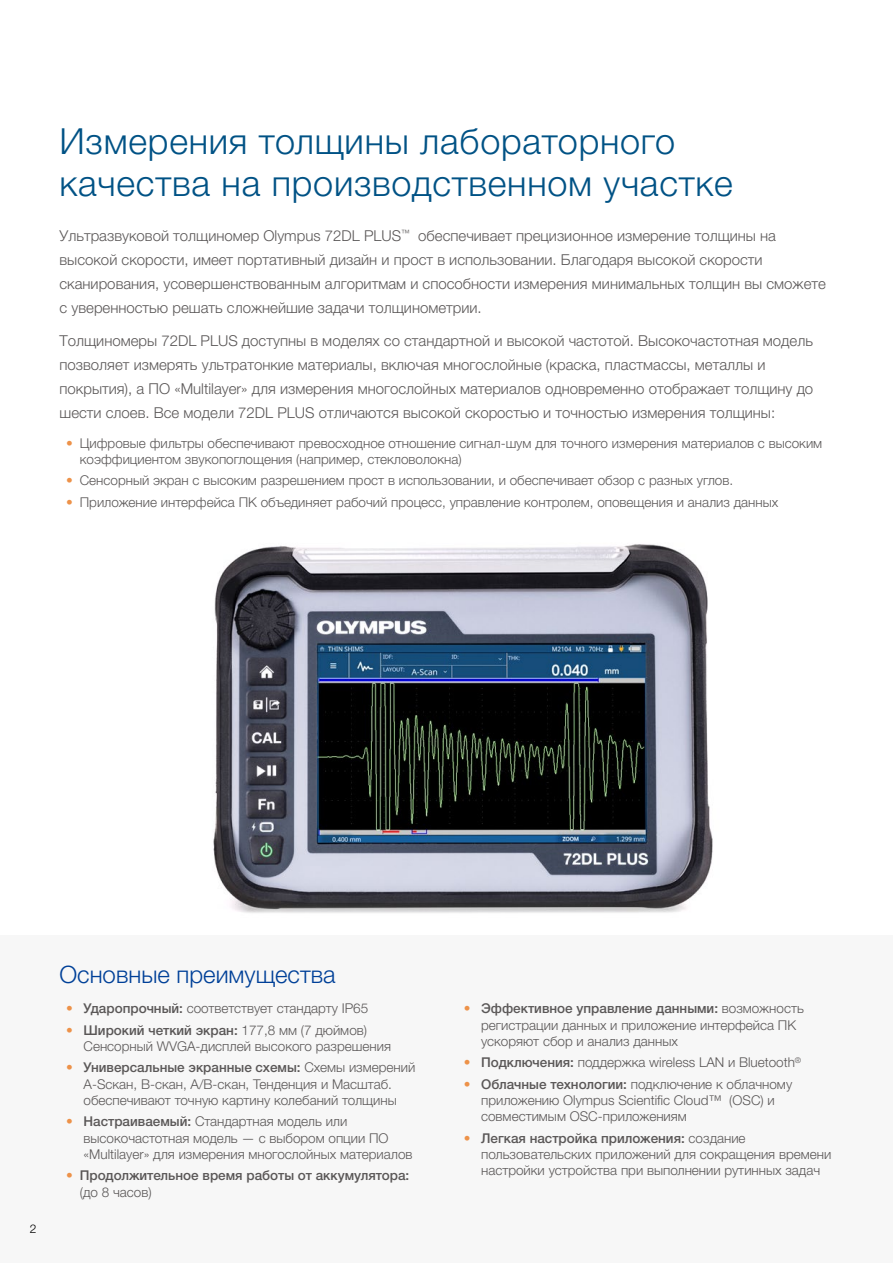
<style>
.page{position:relative;width:893px;height:1263px;background:#fff}
.page>*{position:absolute;margin:0;border:0;box-sizing:border-box;transform-origin:0 0}
.headline02_18pt22{font:300 36px/42px "Helvetica Neue LTW1 G";letter-spacing:.02em;color:#005285}
.Title_1B{font:300 24px "Helvetica Neue LTW1 G";color:#004098}
.Text_001{font:300 15px/24px "Helvetica Neue LTW1 G";color:#5a5757}
.t1{font:300 13.5px/16.2px "Helvetica Neue LTW1 G";color:#5a5757}
.t2{font:500 13.5px/16.2px "Helvetica Neue LTW1 G";color:#5a5757}
.t3{font:300 12px "Helvetica Neue LTW1 G";color:#000}
.s1{color:#ed9249}
.s2{font-weight:500}
.s3{font-weight:300}
</style>
<div class="page">
<img style="left:213px;top:544px;width:500px;height:369px">
<div style="left:0;top:935px;width:893px;height:328px;background:#f7f7f7"></div>
<p class="headline02_18pt22" style="left:60px;top:120px;width:675px">Измерения толщины лабораторного качества на производственном участке</p>
<p class="Text_001" style="left:60px;top:224px;width:768px">Ультразвуковой толщиномер Olympus 72DL PLUS<sup>™</sup> обеспечивает прецизионное измерение толщины на высокой скорости, имеет портативный дизайн и прост в использовании. Благодаря высокой скорости сканирования, усовершенствованным алгоритмам и способности измерения минимальных толщин вы сможете с уверенностью решать сложнейшие задачи толщинометрии.</p>
<p class="Text_001" style="left:60px;top:328px;width:755px">Толщиномеры 72DL PLUS доступны в моделях со стандартной и высокой частотой. Высокочастотная модель позволяет измерять ультратонкие материалы, включая многослойные (краска, пластмассы, металлы и покрытия), а ПО «Multilayer» для измерения многослойных материалов одновременно отображает толщину до шести слоев. Все модели 72DL PLUS отличаются высокой скоростью и точностью измерения толщины:</p>
<p class="t1" style="left:80px;top:435px;width:744px;text-indent:-14px"><span class="s1">•</span> Цифровые фильтры обеспечивают превосходное отношение сигнал-шум для точного измерения материалов с высоким коэффициентом звукопоглощения (например, стекловолокна)</p>
<p class="t1" style="left:66px;top:472px;width:668px"><span class="s1">•</span> Сенсорный экран с высоким разрешением прост в использовании, и обеспечивает обзор с разных углов.</p>
<p class="t1" style="left:66px;top:494px;width:713px"><span class="s1">•</span> Приложение интерфейса ПК объединяет рабочий процесс, управление контролем, оповещения и анализ данных</p>
<p class="t3" style="left:30px;top:1221px;width:8px">2</p>
<p class="Title_1B" style="left:60px;top:960px;width:278px">Основные преимущества</p>
<p class="t1" style="left:66px;top:1000px;width:303px"><span class="s1">•</span> <span class="s2">Ударопрочный:</span> соответствует стандарту IP65</p>
<p class="t1" style="left:84px;top:1022px;width:309px;text-indent:-17px"><span class="s1">•</span> <span class="s2">Широкий четкий экран:</span> 177,8 мм (7 дюймов)<br>Сенсорный WVGA-дисплей высокого разрешения</p>
<p class="t1" style="left:66px;top:1059px;width:351px;text-align:center"><span class="s1">•</span> <span class="s2">Универсальные экранные схемы:</span> Схемы измерений<br>A-Sскан, B-скан, A/B-скан, Тенденция и Масштаб. обеспечивают точную картину колебаний толщины</p>
<p class="t1" style="left:84px;top:1113px;width:330px;text-indent:-17px"><span class="s1">•</span> <span class="s2">Настраиваемый:</span> Стандартная модель или высокочастотная модель — с выбором опции ПО «Multilayer» для измерения многослойных материалов</p>
<p class="t2" style="left:80px;top:1167px;width:331px;text-indent:-14px"><span class="s1">•</span> Продолжительное время работы от аккумулятора: <span class="s3">(до 8 часов)</span></p>
<p class="t1" style="left:481px;top:1000px;width:324px;text-indent:-17px"><span class="s1">•</span> <span class="s2">Эффективное управление данными:</span> возможность регистрации данных и приложение интерфейса ПК ускоряют сбор и анализ данных</p>
<p class="t1" style="left:464px;top:1054px;width:339px"><span class="s1">•</span> <span class="s2">Подключения:</span> поддержка wireless LAN и Bluetooth<sup>®</sup></p>
<p class="t1" style="left:481px;top:1076px;width:313px;text-indent:-17px"><span class="s1">•</span> <span class="s2">Облачные технологии:</span> подключение к облачному приложению Olympus Scientific Cloud™ (OSC) и совместимым OSC-приложениям</p>
<p class="t1" style="left:481px;top:1130px;width:352px;text-indent:-17px"><span class="s1">•</span> <span class="s2">Легкая настройка приложения:</span> создание пользовательских приложений для сокращения времени настройки устройства при выполнении рутинных задач</p>
</div>
